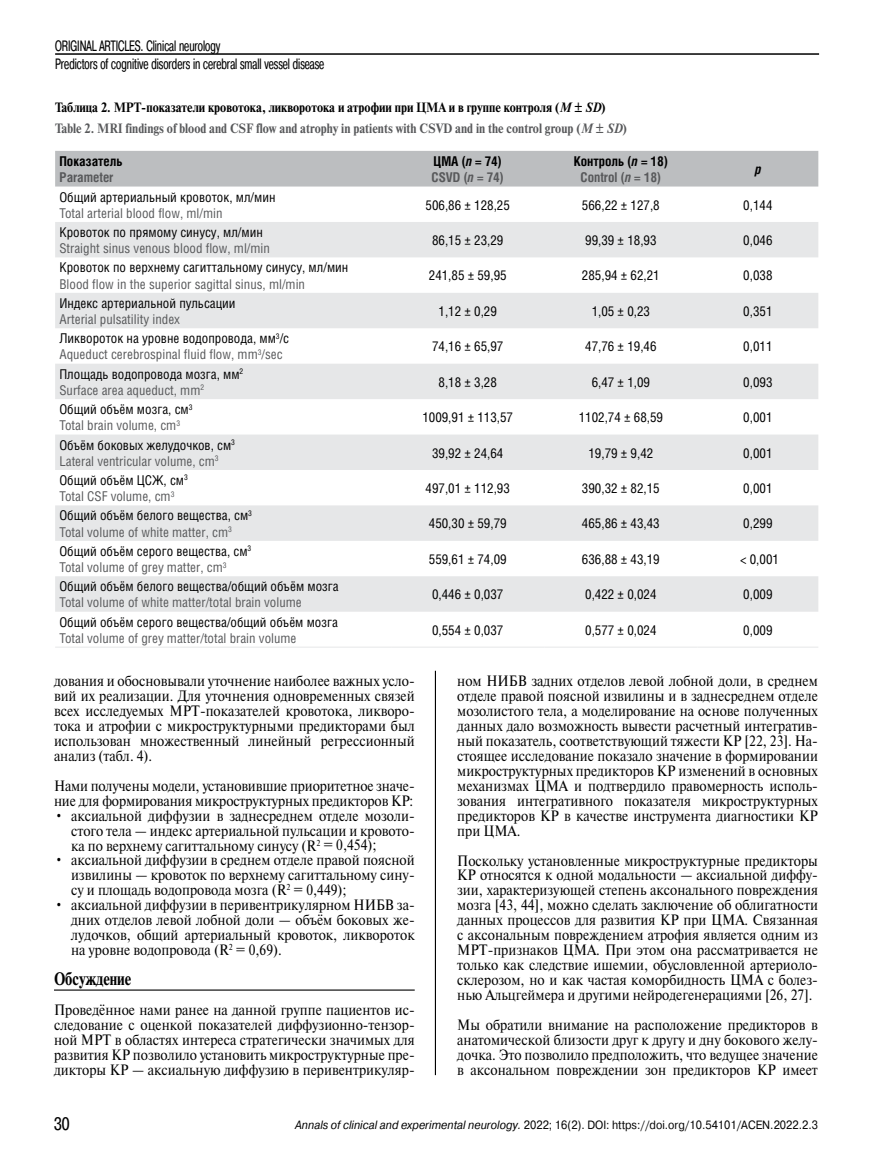
<style>
.page{position:relative;width:872px;height:1170px;background:#fff}
.page>*{position:absolute;margin:0;border:0;box-sizing:border-box;transform-origin:0 0}
.t1{font:700 18px "Newton C";color:#000;scale:.8 1}
.t2{font:18px "Pragmatica Cond C";color:#000}
.t3{font:15px/15px "Newton C";color:#000;text-align:justify;scale:.9 1}
.t4{font:15px/18px "Pragmatica Cond C";color:#000;scale:.8 1}
.t5{font:13.5px/16.2px "Helios Cond";color:#000}
.t6{font:13.5px/16.2px "Helios Cond";color:#58595b}
.t7{font:700 13.5px/20.5px "Newton C";color:#58595b;scale:.9 1}
.t8{font:700 13.5px/16.2px "Helios Cond";color:#000;text-align:center}
.t9{font:700 13.5px/16.2px "Helios Cond";color:#58595b}
.t10{font:italic 700 13.5px "Helios Cond";color:#000}
.t11{font:12px "Pragmatica";color:#000;scale:.9 1}
.s1{color:#000}
.s2{font-style:italic;color:#000}
.s3{font-style:italic}
.s4{color:#58595b}
.s5{font-style:italic;color:#58595b}
</style>
<div class="page">
<hr style="left:55px;top:53px;width:764px;height:2px;background:#000">
<hr style="left:435px;top:670px;width:1px;height:404px;background:#000">
<div style="left:55px;top:151px;width:763px;height:35px;background:#bcbec0"></div>
<svg style="left:55px;top:222px;width:763px;height:389px;fill:#e6e7e8"></svg>
<hr style="left:55px;top:646px;width:336px;height:1px;background:#e6e7e8">
<hr style="left:391px;top:646px;width:153px;height:1px;background:#e6e7e8">
<hr style="left:544px;top:646px;width:153px;height:1px;background:#e6e7e8">
<hr style="left:697px;top:646px;width:121px;height:1px;background:#e6e7e8">
<hr style="left:54px;top:989px;width:361px;height:1px;background:#000">
<p class="t4" style="left:55px;top:36px;width:338px">ORIGINAL ARTICLES. Clinical neurology<br>Predictors of cognitive disorders in cerebral small vessel disease</p>
<p class="t7" style="left:55px;top:97px;width:636px"><span class="s1">Таблица 2. МРТ-показатели кровотока, ликворотока и атрофии при ЦМА и в группе контроля (</span><span class="s2">М ± SD</span><span class="s1">)<br></span>Table 2. MRI findings of blood and CSF flow and atrophy in patients with CSVD and in the control group (<span class="s3">М ± SD</span>)</p>
<p class="t8" style="left:59px;top:153px;width:65px">Показатель</p>
<p class="t9" style="left:59px;top:169px;width:56px">Parameter</p>
<p class="t9" style="left:431px;top:153px;width:74px"><span class="s1">ЦМА (</span><span class="s2">n</span> <span class="s1">= 74)<br></span>CSVD (<span class="s3">n</span> = 74)</p>
<p class="t8" style="left:573px;top:153px;width:96px">Контроль (<span class="s3">n</span> = 18)<br><span class="s4">Control (</span><span class="s5">n</span> <span class="s4">= 18)</span></p>
<p class="t10" style="left:754px;top:161px;width:8px">р</p>
<p class="t5" style="left:59px;top:188px;width:218px">Общий артериальный кровоток, мл/мин</p>
<p class="t6" style="left:59px;top:204px;width:165px">Total arterial blood flow, ml/min</p>
<p class="t5" style="left:59px;top:224px;width:205px">Кровоток по прямому синусу, мл/мин</p>
<p class="t6" style="left:59px;top:240px;width:212px">Straight sinus venous blood flow, ml/min</p>
<p class="t5" style="left:59px;top:259px;width:290px">Кровоток по верхнему сагиттальному синусу, мл/мин</p>
<p class="t6" style="left:59px;top:275px;width:247px">Blood flow in the superior sagittal sinus, ml/min</p>
<p class="t5" style="left:59px;top:294px;width:178px">Индекс артериальной пульсации</p>
<p class="t6" style="left:59px;top:311px;width:122px">Arterial pulsatility index</p>
<p class="t5" style="left:425px;top:196px;width:86px">506,86 ± 128,25</p>
<p class="t5" style="left:582px;top:196px;width:79px">566,22 ± 127,8</p>
<p class="t5" style="left:743px;top:196px;width:31px">0,144</p>
<p class="t5" style="left:432px;top:232px;width:73px">86,15 ± 23,29</p>
<p class="t5" style="left:585px;top:232px;width:73px">99,39 ± 18,93</p>
<p class="t5" style="left:743px;top:232px;width:31px">0,046</p>
<p class="t5" style="left:429px;top:267px;width:79px">241,85 ± 59,95</p>
<p class="t5" style="left:582px;top:267px;width:79px">285,94 ± 62,21</p>
<p class="t5" style="left:743px;top:267px;width:31px">0,038</p>
<p class="t5" style="left:438px;top:303px;width:60px">1,12 ± 0,29</p>
<p class="t5" style="left:591px;top:303px;width:60px">1,05 ± 0,23</p>
<p class="t5" style="left:743px;top:303px;width:31px">0,351</p>
<p class="t6" style="left:59px;top:330px;width:231px"><span class="s1">Ликвороток на уровне водопровода, мм</span><sup>3</sup><span class="s1">/с<br></span>Aqueduct cerebrospinal fluid flow, mm<sup>3</sup>/sec</p>
<p class="t5" style="left:432px;top:338px;width:73px">74,16 ± 65,97</p>
<p class="t5" style="left:585px;top:338px;width:73px">47,76 ± 19,46</p>
<p class="t5" style="left:743px;top:338px;width:31px">0,011</p>
<p class="t5" style="left:59px;top:365px;width:185px">Площадь водопровода мозга, мм<sup>2<br></sup><span class="s4">Surface area aqueduct, mm</span><sup>2</sup></p>
<p class="t5" style="left:438px;top:373px;width:60px">8,18 ± 3,28</p>
<p class="t5" style="left:591px;top:373px;width:60px">6,47 ± 1,09</p>
<p class="t5" style="left:743px;top:373px;width:31px">0,093</p>
<p class="t6" style="left:59px;top:401px;width:135px"><span class="s1">Общий объём мозга, см</span><sup>3<br></sup>Total brain volume, cm<sup>3</sup></p>
<p class="t5" style="left:422px;top:409px;width:92px">1009,91 ± 113,57</p>
<p class="t5" style="left:579px;top:409px;width:86px">1102,74 ± 68,59</p>
<p class="t5" style="left:743px;top:409px;width:31px">0,001</p>
<p class="t6" style="left:59px;top:436px;width:177px"><span class="s1">Объём боковых желудочков, см</span><sup>3<br></sup>Lateral ventricular volume, cm<sup>3</sup></p>
<p class="t5" style="left:432px;top:444px;width:73px">39,92 ± 24,64</p>
<p class="t5" style="left:588px;top:444px;width:66px">19,79 ± 9,42</p>
<p class="t5" style="left:743px;top:444px;width:31px">0,001</p>
<p class="t6" style="left:59px;top:472px;width:130px"><span class="s1">Общий объём ЦСЖ, см</span><sup>3<br></sup>Total CSF volume, cm<sup>3</sup></p>
<p class="t5" style="left:425px;top:480px;width:86px">497,01 ± 112,93</p>
<p class="t5" style="left:582px;top:480px;width:79px">390,32 ± 82,15</p>
<p class="t5" style="left:743px;top:480px;width:31px">0,001</p>
<p class="t5" style="left:59px;top:507px;width:194px">Общий объём белого вещества, см<sup>3<br></sup><span class="s4">Total volume of white matter, cm</span><sup>3</sup></p>
<p class="t5" style="left:429px;top:515px;width:79px">450,30 ± 59,79</p>
<p class="t5" style="left:582px;top:515px;width:79px">465,86 ± 43,43</p>
<p class="t5" style="left:743px;top:515px;width:31px">0,299</p>
<p class="t5" style="left:59px;top:542px;width:193px">Общий объём серого вещества, см<sup>3<br></sup><span class="s4">Total volume of grey matter, cm</span><sup>3</sup></p>
<p class="t5" style="left:429px;top:550px;width:79px">559,61 ± 74,09</p>
<p class="t5" style="left:582px;top:550px;width:79px">636,88 ± 43,19</p>
<p class="t5" style="left:740px;top:550px;width:40px">&lt; 0,001</p>
<p class="t5" style="left:59px;top:578px;width:281px">Общий объём белого вещества/общий объём мозга</p>
<p class="t6" style="left:59px;top:594px;width:244px">Total volume of white matter/total brain volume</p>
<p class="t5" style="left:432px;top:586px;width:73px">0,446 ± 0,037</p>
<p class="t5" style="left:585px;top:586px;width:73px">0,422 ± 0,024</p>
<p class="t5" style="left:743px;top:586px;width:31px">0,009</p>
<p class="t5" style="left:59px;top:613px;width:280px">Общий объём серого вещества/общий объём мозга</p>
<p class="t6" style="left:59px;top:629px;width:239px">Total volume of grey matter/total brain volume</p>
<p class="t3" style="left:54px;top:673px;width:402px;text-align:left">дования и обосновывали уточнение наиболее важных усло&shy;вий их реализации. Для уточнения одновременных связей всех исследуемых МРТ-показателей кровотока, ликворо&shy;тока и атрофии с микроструктурными предикторами был использован множественный линейный регрессионный анализ (табл. 4).</p>
<p class="t3" style="left:54px;top:778px;width:402px">Нами получены модели, установившие приоритетное значе&shy;ние для формирования микроструктурных предикторов КР:</p>
<p class="t3" style="left:71px;top:807px;width:383px;text-indent:-17px">• аксиальной диффузии в заднесреднем отделе мозоли&shy;стого тела — индекс артериальной пульсации и кровото&shy;ка по верхнему сагиттальному синусу (R<sup>2</sup> = 0,454);</p>
<p class="t3" style="left:71px;top:852px;width:383px;text-indent:-17px">• аксиальной диффузии в среднем отделе правой поясной извилины — кровоток по верхнему сагиттальному сину&shy;су и площадь водопровода мозга (R<sup>2</sup> = 0,449);</p>
<p class="t3" style="left:71px;top:897px;width:383px;text-indent:-17px">• аксиальной диффузии в перивентрикулярном НИБВ за&shy;дних отделов левой лобной доли — объём боковых же&shy;лудочков, общий артериальный кровоток, ликвороток на уровне водопровода (R<sup>2</sup> = 0,69).</p>
<p class="t1" style="left:54px;top:968px;width:98px">Обсуждение</p>
<p class="t3" style="left:54px;top:1002px;width:402px">Проведённое нами ранее на данной группе пациентов ис&shy;следование с оценкой показателей диффузионно-тензор&shy;ной МРТ в областях интереса стратегически значимых для развития КР позволило установить микроструктурные пре&shy;дикторы КР — аксиальную диффузию в перивентрикуляр-</p>
<p class="t5" style="left:432px;top:621px;width:73px">0,554 ± 0,037</p>
<p class="t5" style="left:585px;top:621px;width:73px">0,577 ± 0,024</p>
<p class="t5" style="left:743px;top:621px;width:31px">0,009</p>
<p class="t3" style="left:457px;top:673px;width:402px">ном НИБВ задних отделов левой лобной доли, в среднем отделе правой поясной извилины и в заднесреднем отделе мозолистого тела, а моделирование на основе полученных данных дало возможность вывести расчетный интегратив&shy;ный показатель, соответствующий тяжести КР [22, 23]. На&shy;стоящее исследование показало значение в формировании микроструктурных предикторов КР изменений в основных механизмах ЦМА и подтвердило правомерность исполь&shy;зования интегративного показателя микроструктурных предикторов КР в качестве инструмента диагностики КР при ЦМА.</p>
<p class="t3" style="left:457px;top:852px;width:402px">Поскольку установленные микроструктурные предикторы КР относятся к одной модальности — аксиальной диффу&shy;зии, характеризующей степень аксонального повреждения мозга [43, 44], можно сделать заключение об облигатности данных процессов для развития КР при ЦМА. Связанная с аксональным повреждением атрофия является одним из МРТ-признаков ЦМА. При этом она рассматривается не только как следствие ишемии, обусловленной артериоло&shy;склерозом, но и как частая коморбидность ЦМА с болез&shy;нью Альцгеймера и другими нейродегенерациями [26, 27].</p>
<p class="t3" style="left:457px;top:1017px;width:402px">Мы обратили внимание на расположение предикторов в анатомической близости друг к другу и дну бокового желу&shy;дочка. Это позволило предположить, что ведущее значение в аксональном повреждении зон предикторов КР имеет</p>
<p class="t2" style="left:54px;top:1113px;width:17px">30</p>
<p class="t11" style="left:295px;top:1117px;width:582px"><span class="s3">Annals of clinical and experimental neurology.</span> 2022; 16(2). DOI: https://doi.org/10.54101/ACEN.2022.2.3</p>
</div>
